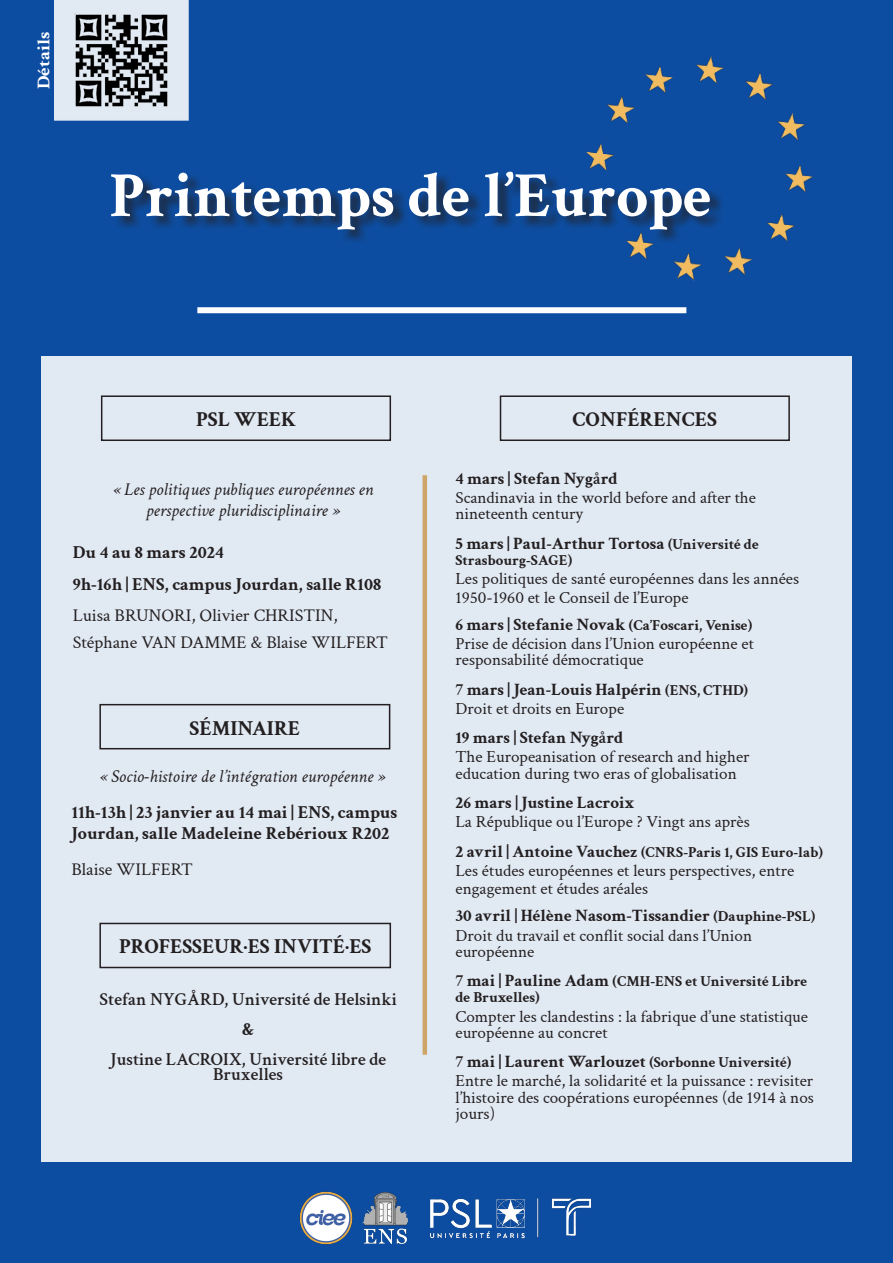
<style>
.page{position:relative;width:893px;height:1263px;background:#0d4da1}
.page>*{position:absolute;margin:0;border:0;box-sizing:border-box;transform-origin:0 0}
.t1{font:700 64.2px "Crimson Text";color:#fff}
.t2{font:700 21px "Crimson Text";color:#231f20}
.t3{font:700 18px/31.5px "Crimson Text";color:#231f20}
.t4{font:italic 18px/21.6px "Crimson Text";color:#231f20;text-align:center}
.t5{font:600 18px/15px "Crimson Text";color:#231f20;text-align:center}
.t6{font:18px/27px "Crimson Text";color:#231f20}
.t7{font:700 17.85px "Crimson Text";color:#fff;scale:1.07 1}
.t8{font:17.25px "Crimson Text";color:#231f20}
.t9{font:17.1px/19.2px "Crimson Text";color:#231f20}
.t10{font:700 17.1px/19.2px "Crimson Text";color:#231f20}
.t11{font:700 15px/16.2px "Crimson Text";color:#231f20}
.s1{font-weight:700}
.s2{font-weight:600}
.s3{font-size:15px}
.s4{font-weight:700;font-size:15px}
.s5{font-weight:400}
.s6{font-size:17.1px}
</style>
<div class="page">
<div style="left:41px;top:356px;width:810px;height:806px;background:#e1e9f3"></div>
<img style="left:430px;top:1198px;width:162px;height:41px">
<img style="left:362px;top:1192px;width:46px;height:52px">
<div style="left:197px;top:307px;width:489px;height:6px;background:#fff"></div>
<img style="left:532px;top:56px;width:281px;height:258px">
<div style="left:112px;top:171px;width:614px;height:73px;background:#231f20;opacity:.75"></div>
<div style="left:101px;top:395px;width:290px;height:46px;border:2px solid #231f20"></div>
<hr style="left:423px;top:475px;width:4px;height:580px;background:#cda667">
<div style="left:99px;top:923px;width:292px;height:45px;border:2px solid #231f20"></div>
<div style="left:99px;top:704px;width:291px;height:45px;border:2px solid #231f20"></div>
<img style="left:299px;top:1191px;width:54px;height:54px">
<div style="left:500px;top:395px;width:290px;height:46px;border:2px solid #231f20"></div>
<div style="left:54px;top:0;width:135px;height:121px;background:#e1e9f3;border:2px solid #fff"></div>
<img style="left:61px;top:0;width:121px;height:121px">
<p class="t7" style="left:30px;top:89px;width:55px;rotate:-90deg">Détails</p>
<p class="t1" style="left:110px;top:148px;width:604px">Printemps de l’Europe</p>
<p class="t2" style="left:196px;top:404px;width:101px">PSL WEEK</p>
<p class="t4" style="left:112px;top:477px;width:263px">« Les politiques publiques européennes en perspective pluridisciplinaire »</p>
<p class="t3" style="left:73px;top:535px;width:310px">Du 4 au 8 mars 2024<br>9h-16h | ENS, campus Jourdan, salle R108</p>
<p class="t6" style="left:73px;top:601px;width:317px">Luisa BRUNORI, Olivier CHRISTIN,<br>Stéphane VAN DAMME &amp; Blaise WILFERT</p>
<p class="t2" style="left:190px;top:712px;width:112px">SÉMINAIRE</p>
<p class="t4" style="left:99px;top:764px;width:288px">« Socio-histoire de l’intégration européenne »</p>
<p class="t3" style="left:71px;top:800px;width:327px;line-height:21px">11h-13h | 23 janvier au 14 mai | ENS, campus<br>Jourdan, salle Madeleine Rebérioux R202</p>
<p class="t6" style="left:71px;top:855px;width:123px">Blaise WILFERT</p>
<p class="t2" style="left:119px;top:931px;width:254px">PROFESSEUR·ES INVITÉ·ES</p>
<p class="t5" style="left:100px;top:991px;width:299px">Stefan NYGÅRD, Université de Helsinki</p>
<p class="t3" style="left:242px;top:1012px;width:14px">&amp;</p>
<p class="t5" style="left:110px;top:1051px;width:277px">Justine LACROIX, Université libre de<br>Bruxelles</p>
<p class="t2" style="left:573px;top:404px;width:146px">CONFÉRENCES</p>
<p class="t9" style="left:455px;top:468px;width:302px"><span class="s1">4 mars | Stefan Nyg</span><span class="s2">å</span><span class="s1">rd<br></span>Scandinavia in the world before and after the</p>
<p class="t9" style="left:455px;top:504px;width:129px">nineteenth century</p>
<p class="t10" style="left:455px;top:532px;width:305px">5 mars | Paul-Arthur Tortosa <span class="s3">(Université de</span></p>
<p class="t11" style="left:455px;top:551px;width:118px">Strasbourg-SAGE)</p>
<p class="t9" style="left:455px;top:568px;width:345px">Les politiques de santé européennes dans les années<br>1950-1960 et le Conseil de l’Europe</p>
<p class="t9" style="left:455px;top:614px;width:300px"><span class="s1">6 mars | Stefanie Novak</span> <span class="s4">(Ca’Foscari, Venise)<br></span>Prise de décision dans l’Union européenne et</p>
<p class="t9" style="left:455px;top:649px;width:190px">responsabilité démocratique</p>
<p class="t10" style="left:455px;top:678px;width:294px">7 mars | Jean-Louis Halpérin <span class="s3">(ENS, CTHD)<br></span><span class="s5">Droit et droits en Europe</span></p>
<p class="t9" style="left:455px;top:727px;width:296px"><span class="s1">19 mars | Stefan Nyg</span><span class="s2">å</span><span class="s1">rd<br></span>The Europeanisation of research and higher</p>
<p class="t9" style="left:455px;top:763px;width:283px">education during two eras of globalisation</p>
<p class="t9" style="left:455px;top:792px;width:296px"><span class="s1">26 mars | Justine Lacroix<br></span>La République ou l’Europe ? Vingt ans après</p>
<p class="t11" style="left:455px;top:842px;width:369px"><span class="s6">2 avril | Antoine Vauchez</span> (CNRS-Paris 1, GIS Euro-lab)</p>
<p class="t9" style="left:455px;top:861px;width:340px;line-height:17.7px">Les études européennes et leurs perspectives, entre engagement et études aréales</p>
<p class="t9" style="left:455px;top:906px;width:361px"><span class="s1">30 avril | Hélène Nasom-Tissandier</span> <span class="s4">(Dauphine-PSL)<br></span>Droit du travail et conflit social dans l’Union</p>
<p class="t9" style="left:455px;top:941px;width:80px">européenne</p>
<p class="t11" style="left:455px;top:972px;width:353px"><span class="s6">7 mai | Pauline Adam</span> (CMH-ENS et Université Libre de Bruxelles)</p>
<p class="t9" style="left:455px;top:1007px;width:354px;line-height:16.2px">Compter les clandestins : la fabrique d’une statistique européenne au concret</p>
<p class="t9" style="left:455px;top:1051px;width:359px"><span class="s1">7 mai | Laurent Warlouzet</span> <span class="s4">(Sorbonne Université)<br></span>Entre le marché, la solidarité et la puissance : revisiter</p>
<p class="t9" style="left:455px;top:1087px;width:360px">l’histoire des coopérations européennes (de 1914 à nos</p>
<p class="t8" style="left:455px;top:1101px;width:41px">jours)</p>
</div>
